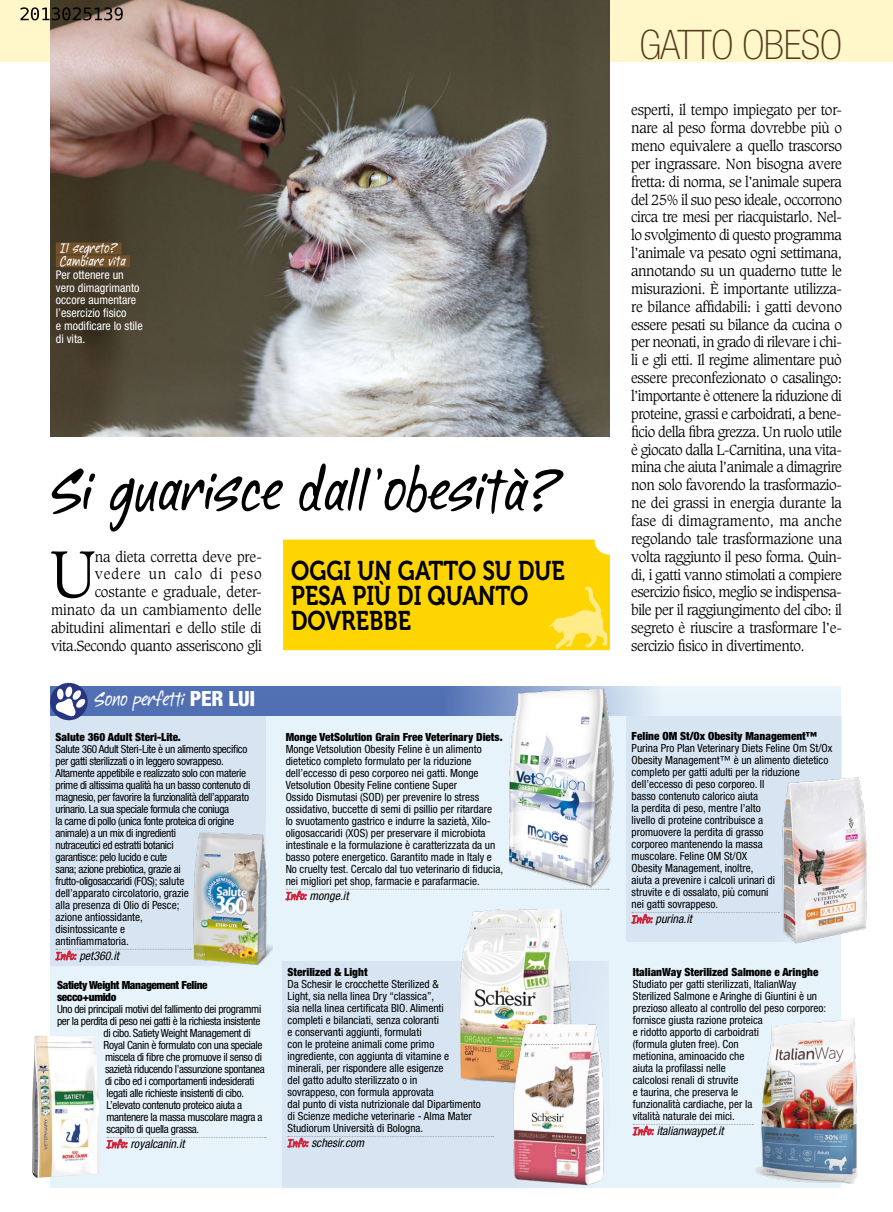
<style>
.page{position:relative;width:893px;height:1212px;background:#fff}
.page>*{position:absolute;margin:0;border:0;box-sizing:border-box;transform-origin:0 0}
.t1{font:64.5px "Aspire";letter-spacing:-.005em;color:#000}
.t2{font:300 64.05px "Caxton Std";color:#000}
.t3{font:100 condensed 40.8px "Helvetica Neue LT Std";letter-spacing:-.01em;color:#52391b}
.t4{font:27px/25.5px "Museo 700";color:#000;scale:.85 1}
.t5{font:21px "Aspire";letter-spacing:-.01em;color:#fff}
.t6{font:15px/12.8px "Aspire";color:#fff}
.t7{font:300 14.25px/17.9px "Caxton Std";letter-spacing:-.01em;color:#000;text-align:right}
.t8{font:italic condensed 12px "Helvetica Neue LT Std";color:#000}
.t9{font:condensed 12px/12.8px "Helvetica Neue LT Std";color:#fff}
.t10{font:condensed 11.25px/12px "Helvetica Neue LT Std";color:#000}
.t11{font:condensed 11.25px/12px "Helvetica Neue LT Std";letter-spacing:-.03em;color:#000}
.t12{font:900 condensed 11.25px "Helvetica Neue LT Std";color:#000}
.t13{font:900 condensed 11.25px/12px "Helvetica Neue LT Std";letter-spacing:-.03em;color:#000}
.s1{font-family:"Helvetica Neue LT Std";font-weight:800;font-stretch:condensed}
.s2{font-family:"Aspire";font-style:normal;font-stretch:normal;color:#d1243b}
</style>
<div class="page">
<div style="left:50px;top:686px;width:791px;height:501px;background:#e7f3fb"></div>
<div style="left:50px;top:716px;width:215px;height:250px;background:#d7e5f3"></div>
<svg style="left:50px;top:686px;width:598px;height:30px;fill:#5170b4"></svg>
<div style="left:50px;top:683px;width:38px;height:37px;background:#283583;border-radius:50%"></div>
<svg style="left:56px;top:686px;width:30px;height:31px"></svg>
<svg style="left:55px;top:948px;width:128px;height:13px"></svg>
<svg style="left:106px;top:1137px;width:160px;height:12px"></svg>
<div style="left:283px;top:540px;width:327px;height:110px;background:#ffd500"></div>
<div style="left:626px;top:716px;width:215px;height:226px;background:#d7e5f3"></div>
<svg style="left:631px;top:912px;width:144px;height:12px"></svg>
<svg style="left:632px;top:1124px;width:108px;height:12px"></svg>
<div style="left:282px;top:961px;width:327px;height:226px;background:#d7e5f3"></div>
<svg style="left:287px;top:1136px;width:207px;height:12px"></svg>
<svg style="left:285px;top:888px;width:211px;height:13px"></svg>
<img style="left:775px;top:777px;width:92px;height:166px">
<img style="left:740px;top:1018px;width:118px;height:170px">
<img style="left:496px;top:686px;width:124px;height:204px">
<img style="left:460px;top:909px;width:111px;height:174px">
<img style="left:183px;top:825px;width:89px;height:141px">
<img style="left:32px;top:1036px;width:18px;height:142px">
<img style="left:507px;top:1008px;width:111px;height:180px">
<div style="left:0;top:0;width:893px;height:62px;background:#fff6ca"></div>
<img style="left:50px;top:0;width:559px;height:437px">
<div style="left:56px;top:243px;width:66px;height:12px;background:#73512b"></div>
<div style="left:56px;top:255px;width:74px;height:12px;background:#73512b"></div>
<svg style="left:59px;top:234px;width:69px;height:57px"></svg>
<svg style="left:20px;top:7px;width:103px;height:13px"></svg>
<h3 class="t6" style="left:60px;top:243px;width:67px">Il segreto?<br>Cambiare vita</h3>
<p class="t9" style="left:56px;top:268px;width:88px">Per ottenere un vero dimagrimanto occore aumentare l’esercizio fisico<br>e modificare lo stile di vita.</p>
<h1 class="t1" style="left:51px;top:454px;width:512px">Si guarisce dall’obesità?</h1>
<h3 class="t4" style="left:291px;top:558px;width:323px">OGGI UN GATTO SU DUE<br>PESA PIÙ DI QUANTO<br>DOVREBBE</h3>
<p class="t7" style="left:51px;top:548px;width:212px">na dieta corretta deve pre&shy;vedere un calo di peso costante e graduale, deter&shy;minato da un cambiamento delle abitudini alimentari e dello stile di vita.Secondo quanto asseriscono gli</p>
<h3 class="t5" style="left:95px;top:687px;width:162px">Sono perfetti <span class="s1">PER LUI</span></h3>
<p class="t12" style="left:55px;top:730px;width:127px">Salute 360 Adult Steri-Lite.</p>
<p class="t11" style="left:55px;top:743px;width:196px">Salute 360 Adult Steri-Lite è un alimento specifico per gatti sterilizzati o in leggero sovrappeso.<br>Altamente appetibile e realizzato solo con materie prime di altissima qualità ha un basso contenuto di magnesio, per favorire la funzionalità dell’apparato urinario. La sua speciale formula che coniuga<br>la carne di pollo (unica fonte proteica di origine animale) a un mix di ingredienti<br>nutraceutici ed estratti botanici<br>garantisce: pelo lucido e cute<br>sana; azione prebiotica, grazie ai frutto-oligosaccaridi (FOS); salute<br>dell’apparato circolatorio, grazie<br>alla presenza di Olio di Pesce;<br>azione antiossidante,<br>disintossicante e<br>antinfiammatoria.</p>
<p class="t8" style="left:55px;top:949px;width:65px"><span class="s2">Info:</span> pet360.it</p>
<p class="t13" style="left:57px;top:979px;width:152px">Satiety Weight Management Feline secco+umido</p>
<p class="t11" style="left:57px;top:1003px;width:206px">Uno dei principali motivi del fallimento dei programmi</p>
<p class="t11" style="left:57px;top:1015px;width:205px">per la perdita di peso nei gatti è la richiesta insistente</p>
<p class="t11" style="left:104px;top:1027px;width:149px">di cibo. Satiety Weight Management di</p>
<p class="t11" style="left:104px;top:1039px;width:160px">Royal Canin è formulato con una speciale</p>
<p class="t11" style="left:105px;top:1051px;width:158px">miscela di fibre che promuove il senso di</p>
<p class="t11" style="left:105px;top:1063px;width:161px">sazietà riducendo l’assunzione spontanea</p>
<p class="t11" style="left:105px;top:1075px;width:151px">di cibo ed i comportamenti indesiderati</p>
<p class="t11" style="left:107px;top:1087px;width:139px">legati alle richieste insistenti di cibo.</p>
<p class="t11" style="left:107px;top:1099px;width:137px">L’elevato contenuto proteico aiuta a</p>
<p class="t11" style="left:107px;top:1111px;width:158px">mantenere la massa muscolare magra a</p>
<p class="t11" style="left:107px;top:1123px;width:94px">scapito di quella grassa.</p>
<p class="t8" style="left:107px;top:1137px;width:80px"><span class="s2">Info:</span> royalcanin.it</p>
<h2 class="t2" style="left:50px;top:536px;width:48px">U</h2>
<p class="t12" style="left:286px;top:730px;width:218px">Monge VetSolution Grain Free Veterinary Diets.</p>
<p class="t10" style="left:286px;top:743px;width:219px">Monge Vetsolution Obesity Feline è un alimento dietetico completo formulato per la riduzione dell’eccesso di peso corporeo nei gatti. Monge Vetsolution Obesity Feline contiene Super<br>Ossido Dismutasi (SOD) per prevenire lo stress ossidativo, buccette di semi di psillio per ritardare<br>lo svuotamento gastrico e indurre la sazietà, Xilo&shy;oligosaccaridi (XOS) per preservare il microbiota intestinale e la formulazione è caratterizzata da un basso potere energetico. Garantito made in Italy e No cruelty test. Cercalo dal tuo veterinario di fiducia, nei migliori pet shop, farmacie e parafarmacie.</p>
<p class="t8" style="left:286px;top:889px;width:64px"><span class="s2">Info:</span> monge.it</p>
<p class="t12" style="left:288px;top:965px;width:81px">Sterilized &amp; Light</p>
<p class="t10" style="left:288px;top:978px;width:195px">Da Schesir le crocchette Sterilized &amp;<br>Light, sia nella linea Dry “classica”,<br>sia nella linea certificata BIO. Alimenti completi e bilanciati, senza coloranti<br>e conservanti aggiunti, formulati<br>con le proteine animali come primo ingrediente, con aggiunta di vitamine e minerali, per rispondere alle esigenze<br>del gatto adulto sterilizzato o in<br>sovrappeso, con formula approvata<br>dal punto di vista nutrizionale dal Dipartimento di Scienze mediche veterinarie - Alma Mater Studiorum Università di Bologna.</p>
<p class="t8" style="left:288px;top:1136px;width:78px"><span class="s2">Info:</span> schesir.com</p>
<h3 class="t3" style="left:640px;top:22px;width:204px">GATTO OBESO</h3>
<p class="t7" style="left:631px;top:102px;width:212px;text-align:justify">esperti, il tempo impiegato per tor&shy;nare al peso forma dovrebbe più o meno equivalere a quello trascorso per ingrassare. Non bisogna avere fretta: di norma, se l’animale supera del 25% il suo peso ideale, occorrono circa tre mesi per riacquistarlo. Nel&shy;lo svolgimento di questo programma l’animale va pesato ogni settimana, annotando su un quaderno tutte le misurazioni. È importante utilizza&shy;re bilance affidabili: i gatti devono essere pesati su bilance da cucina o per neonati, in grado di rilevare i chi&shy;li e gli etti. Il regime alimentare può essere preconfezionato o casalingo: l’importante è ottenere la riduzione di proteine, grassi e carboidrati, a bene&shy;ficio della fibra grezza. Un ruolo utile è giocato dalla L-Carnitina, una vita&shy;mina che aiuta l’animale a dimagrire non solo favorendo la trasformazio&shy;ne dei grassi in energia durante la fase di dimagramento, ma anche regolando tale trasformazione una volta raggiunto il peso forma. Quin&shy;di, i gatti vanno stimolati a compiere esercizio fisico, meglio se indispensa&shy;bile per il raggiungimento del cibo: il segreto è riuscire a trasformare l’e&shy;sercizio fisico in divertimento.</p>
<p class="t12" style="left:632px;top:729px;width:187px">Feline OM St/Ox Obesity Management™</p>
<p class="t10" style="left:632px;top:742px;width:202px">Purina Pro Plan Veterinary Diets Feline Om St/Ox Obesity Management™ è un alimento dietetico completo per gatti adulti per la riduzione dell’eccesso di peso corporeo. Il<br>basso contenuto calorico aiuta<br>la perdita di peso, mentre l’alto<br>livello di proteine contribuisce a<br>promuovere la perdita di grasso<br>corporeo mantenendo la massa<br>muscolare. Feline OM St/OX<br>Obesity Management, inoltre,<br>aiuta a prevenire i calcoli urinari di<br>struvite e di ossalato, più comuni<br>nei gatti sovrappeso.</p>
<p class="t8" style="left:632px;top:912px;width:62px"><span class="s2">Info:</span> purina.it</p>
<p class="t12" style="left:633px;top:965px;width:187px">ItalianWay Sterilized Salmone e Aringhe</p>
<p class="t10" style="left:633px;top:978px;width:195px">Studiato per gatti sterilizzati, ItalianWay Sterilized Salmone e Aringhe di Giuntini è un prezioso alleato al controllo del peso corporeo: fornisce giusta razione proteica<br>e ridotto apporto di carboidrati<br>(formula gluten free). Con<br>metionina, aminoacido che<br>aiuta la profilassi nelle<br>calcolosi renali di struvite<br>e taurina, che preserva le<br>funzionalità cardiache, per la<br>vitalità naturale dei mici.</p>
<p class="t8" style="left:633px;top:1124px;width:92px"><span class="s2">Info:</span> italianwaypet.it</p>
</div>
